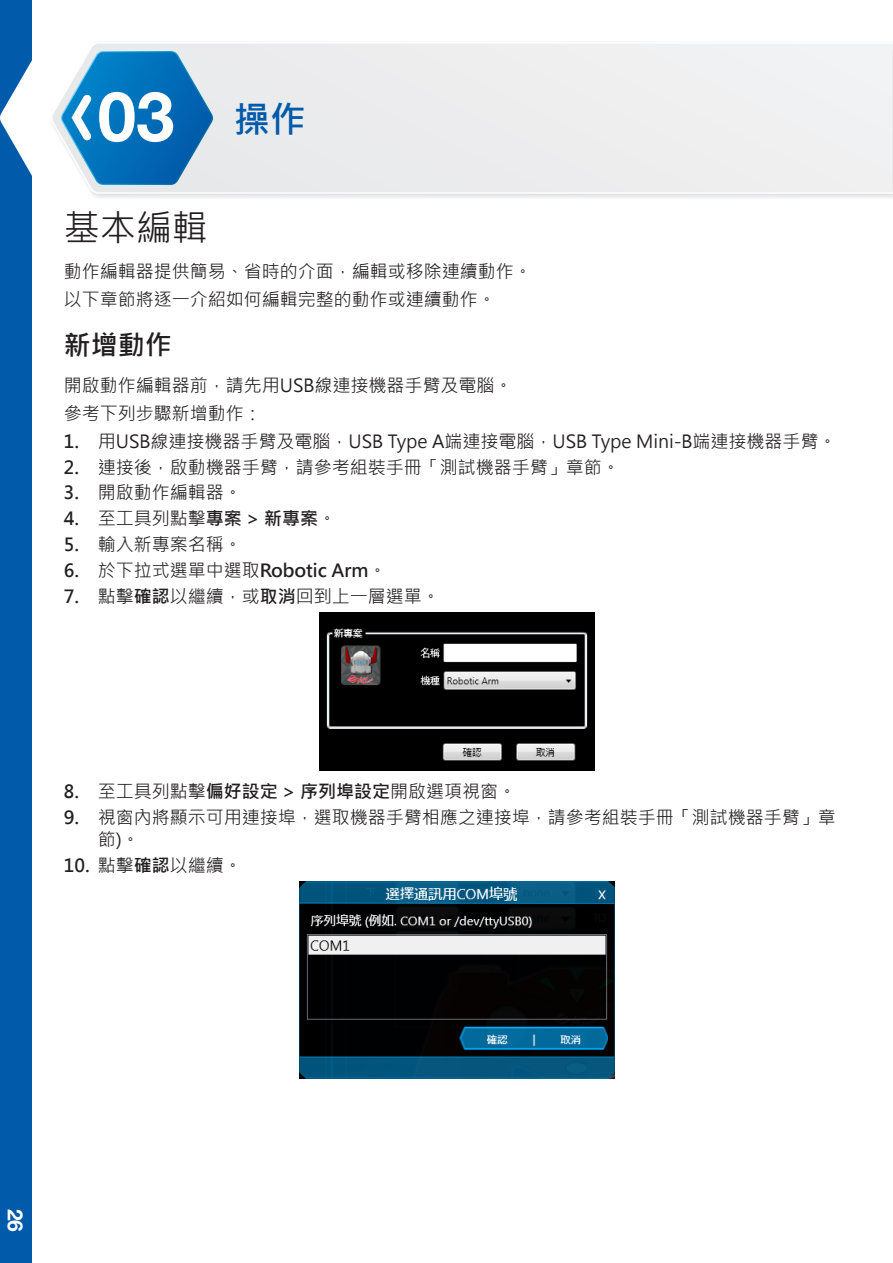
<style>
.page{position:relative;width:893px;height:1263px;background:#fff}
.page>*{position:absolute;margin:0;border:0;box-sizing:border-box;transform-origin:0 0}
.Chapter_Number{font:700 69px "Helvetica Neue";color:#fff}
.Heading_1{font:36px "Microsoft Jheng Hei";color:#231f20}
.Chapter_Title__conti{font:700 36px "Microsoft Jheng Hei";color:#015aaa}
.Heading_2{font:700 27px "Microsoft Jheng Hei";color:#231f20}
.t1{font:700 21px "Helvetica Neue";color:#fff}
.t2{font:18px/21.6px "Microsoft Jheng Hei";color:#231f20}
.t3{font:700 18px "Microsoft Jheng Hei";color:#231f20}
.s1{font-weight:700}
.s2{font-weight:400}
</style>
<div class="page">
<div style="left:0;top:0;width:32px;height:1263px;background:#015aaa"></div>
<svg style="left:0;top:60px;width:32px;height:116px"></svg>
<div style="left:92px;top:44px;width:801px;height:150px;background:#eeeeef"></div>
<svg style="left:51px;top:44px;width:162px;height:149px"></svg>
<img style="left:319px;top:613px;width:276px;height:157px">
<img style="left:300px;top:882px;width:315px;height:196px">
<p class="Chapter_Number" style="left:98px;top:74px;width:78px">03</p>
<p class="Chapter_Title__conti" style="left:234px;top:98px;width:73px">操作</p>
<p class="Heading_1" style="left:64px;top:206px;width:145px">基本編輯</p>
<p class="t2" style="left:64px;top:260px;width:470px">動作編輯器提供簡易、省時的介面，編輯或移除連續動作。</p>
<p class="t2" style="left:64px;top:288px;width:434px">以下章節將逐一介紹如何編輯完整的動作或連續動作。</p>
<p class="Heading_2" style="left:64px;top:328px;width:109px">新增動作</p>
<p class="t2" style="left:64px;top:374px;width:450px">開啟動作編輯器前，請先用USB線連接機器手臂及電腦。</p>
<p class="t2" style="left:64px;top:402px;width:199px">參考下列步驟新增動作：</p>
<p class="t2" style="left:64px;top:430px;width:774px"><span class="s1">1.</span> 用USB線連接機器手臂及電腦，USB Type A端連接電腦，USB Type Mini-B端連接機器手臂。</p>
<p class="t2" style="left:64px;top:456px;width:558px"><span class="s1">2.</span> 連接後，啟動機器手臂，請參考組裝手冊「測試機器手臂」章節。</p>
<p class="t2" style="left:64px;top:482px;width:180px"><span class="s1">3.</span> 開啟動作編輯器。</p>
<p class="t3" style="left:64px;top:507px;width:274px">4. <span class="s2">至工具列點擊</span>專案 &gt; 新專案<span class="s2">。</span></p>
<p class="t2" style="left:64px;top:534px;width:180px"><span class="s1">5.</span> 輸入新專案名稱。</p>
<p class="t3" style="left:64px;top:559px;width:324px">6. <span class="s2">於下拉式選單中選取</span>Robotic Arm<span class="s2">。</span></p>
<p class="t2" style="left:64px;top:585px;width:378px"><span class="s1">7.</span> 點擊<span class="s1">確認</span>以繼續，或<span class="s1">取消</span>回到上一層選單。</p>
<p class="t2" style="left:64px;top:781px;width:454px"><span class="s1">8.</span> 至工具列點擊<span class="s1">偏好設定 &gt; 序列埠設定</span>開啟選項視窗。</p>
<p class="t2" style="left:98px;top:807px;width:739px;text-indent:-34px"><span class="s1">9.</span> 視窗內將顯示可用連接埠，選取機器手臂相應之連接埠，請參考組裝手冊「測試機器手臂」章節)。</p>
<p class="t2" style="left:64px;top:854px;width:180px"><span class="s1">10.</span> 點擊<span class="s1">確認</span>以繼續。</p>
<p class="t1" style="left:28px;top:1209px;width:25px;rotate:90deg">26</p>
</div>
